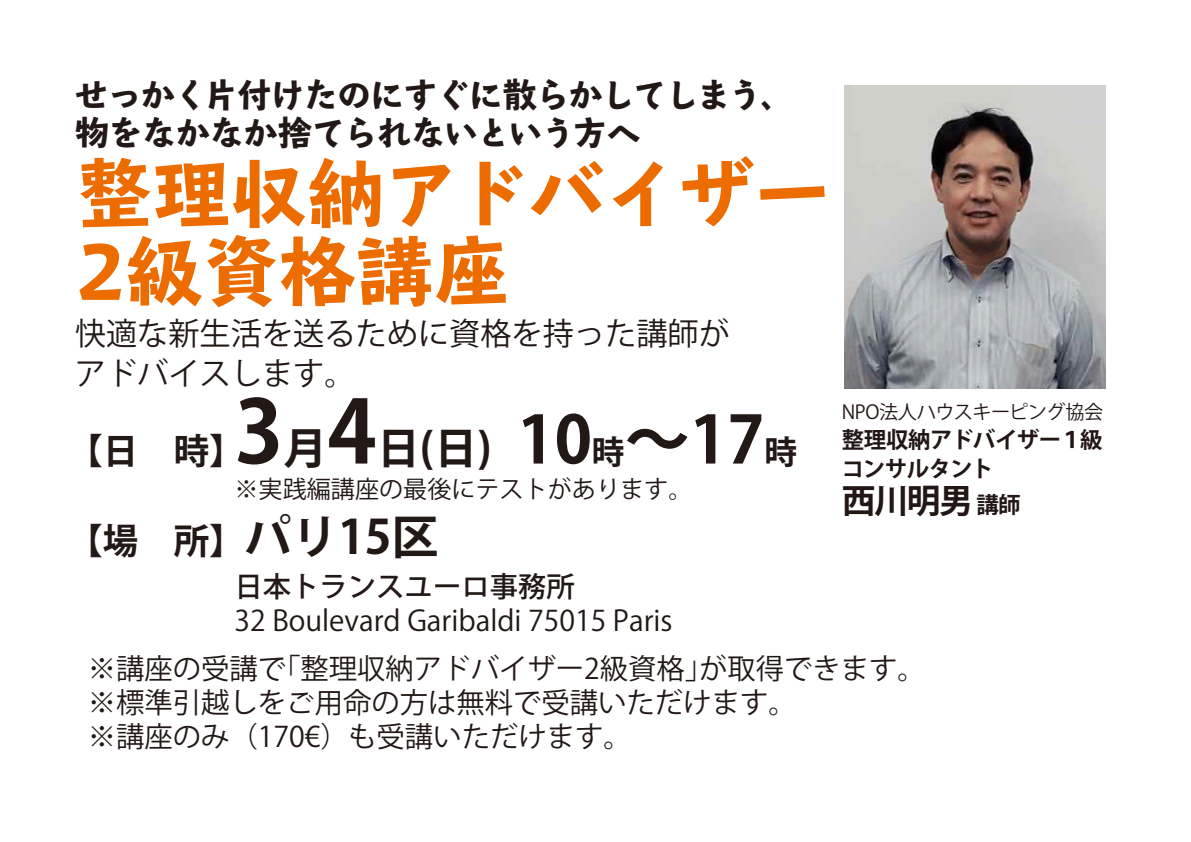
<style>
.page{position:relative;width:1191px;height:842px;background:#fff}
.page>*{position:absolute;margin:0;border:0;box-sizing:border-box;transform-origin:0 0}
.t1{font:700 expanded 78px/78px "TBC Go Std";letter-spacing:-.015em;color:#ed6c00}
.t2{font:700 43.2px "Koz Go Pr 6 N";color:#221815}
.t3{font:700 expanded 35.4px/38px "TBC Go Std";letter-spacing:-.065em;color:#221815}
.t4{font:700 35.4px "Koz Go Pr 6 N";color:#221815}
.t5{font:700 33.6px "Koz Go Pr 6 N";color:#221714}
.t6{font:31.2px/40px "Koz Go Pr 6 N";color:#221815}
.t7{font:28.4px/34px "Koz Go Pr 6 N";color:#221815}
.t8{font:500 28.4px "Koz Go Pr 6 N";color:#221815}
.t9{font:24px "Koz Go Pr 6 N";color:#221815}
.t10{font:700 22.4px/28.8px "Koz Go Pr 6 N";letter-spacing:-.03em;color:#221714}
.t11{font:19.2px "Koz Go Pr 6 N";letter-spacing:-.03em;color:#221714}
.s1{font-size:86.4px}
.s2{font-size:65.2px}
.s3{font-size:32.6px}
.s4{font-size:46.8px}
.s5{font-size:22.4px}
</style>
<div class="page">
<img style="left:844px;top:85px;width:262px;height:303px">
<p class="t3" style="left:74px;top:74px;width:722px">せっかく片付けたのにすぐに散らかしてしまう、物をなかなか捨てられないという方へ</p>
<h1 class="t1" style="left:76px;top:151px;width:757px">整理収納アドバイザー<br>2級資格講座</h1>
<p class="t6" style="left:75px;top:314px;width:656px">快適な新生活を送るために資格を持った講師がアドバイスします。</p>
<h2 class="t2" style="left:234px;top:423px;width:564px"><span class="s1">3</span>月<span class="s1">4</span>日(日) <span class="s2">10</span><span class="s3">時</span><span class="s2">～17</span><span class="s3">時</span></h2>
<p class="t9" style="left:234px;top:476px;width:459px">※実践編講座の最後にテストがあります。</p>
<p class="t4" style="left:67px;top:521px;width:372px">【場　所】<span class="s4">パリ15区</span></p>
<p class="t8" style="left:234px;top:571px;width:342px">日本トランスユーロ事務所</p>
<p class="t7" style="left:234px;top:604px;width:439px">32 Boulevard Garibaldi 75015 Paris</p>
<p class="t4" style="left:67px;top:431px;width:179px">【日　時】</p>
<p class="t11" style="left:841px;top:401px;width:263px">NPO法人ハウスキーピング協会</p>
<p class="t10" style="left:841px;top:426px;width:262px">整理収納アドバイザー１級コンサルタント</p>
<p class="t5" style="left:841px;top:481px;width:180px">西川明男<span class="s5">講師</span></p>
<p class="t7" style="left:88px;top:652px;width:839px">※講座の受講で「整理収納アドバイザー2級資格」が取得できます。※標準引越しをご用命の方は無料で受講いただけます。<br>※講座のみ（170€）も受講いただけます。</p>
</div>
